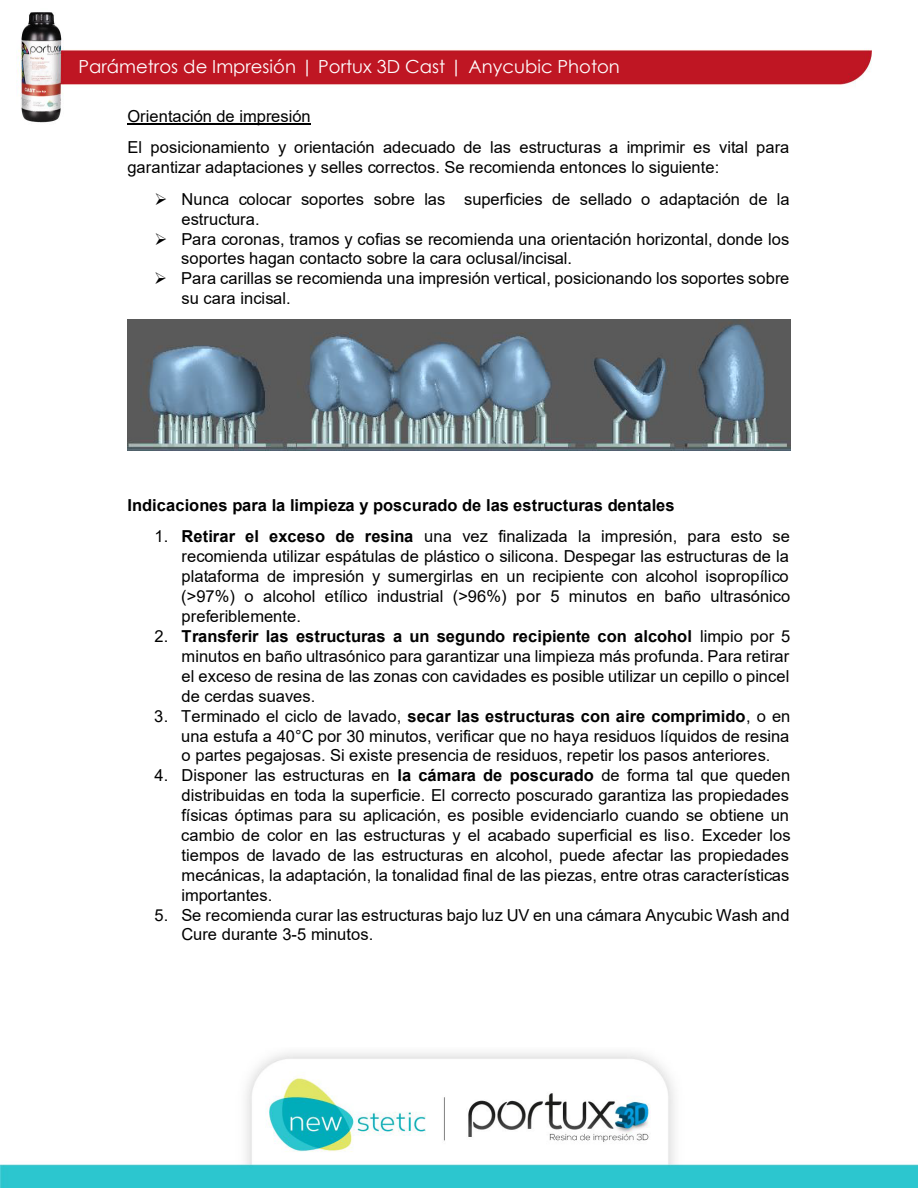
<style>
.page{position:relative;width:918px;height:1188px;background:#fff}
.page>*{position:absolute;margin:0;border:0;box-sizing:border-box;transform-origin:0 0}
.t1{font:18px "Century Gothic";color:#fff}
.t2{font:16.5px/20px "Arial";letter-spacing:.005em;color:#000}
.t3{font:700 16.5px "Arial";color:#000}
.s1{font-weight:700}
</style>
<div class="page">
<img style="left:0;top:1053px;width:918px;height:134px">
<img style="left:17px;top:12px;width:855px;height:113px">
<hr style="left:128px;top:123px;width:183px;height:2px;background:#000">
<img style="left:128px;top:320px;width:662px;height:130px">
<p class="t1" style="left:79px;top:54px;width:543px">Parámetros de Impresión | Portux 3D Cast | Anycubic Photon</p>
<p class="t2" style="left:128px;top:100px;width:663px;line-height:31.8px">Orientación de impresión<br>El posicionamiento y orientación adecuado de las estructuras a imprimir es vital para</p>
<p class="t2" style="left:127px;top:157px;width:593px">garantizar adaptaciones y selles correctos. Se recomienda entonces lo siguiente:</p>
<p class="t2" style="left:181px;top:189px;width:610px;text-indent:-27px">➢ Nunca colocar soportes sobre las superficies de sellado o adaptación de la estructura.</p>
<p class="t2" style="left:181px;top:229px;width:610px;line-height:19.5px;text-indent:-27px">➢ Para coronas, tramos y cofias se recomienda una orientación horizontal, donde los soportes hagan contacto sobre la cara oclusal/incisal.</p>
<p class="t2" style="left:182px;top:268px;width:609px;text-indent:-27px">➢ Para carillas se recomienda una impresión vertical, posicionando los soportes sobre su cara incisal.</p>
<p class="t3" style="left:127px;top:494px;width:549px">Indicaciones para la limpieza y poscurado de las estructuras dentales</p>
<p class="t2" style="left:181px;top:527px;width:610px;text-align:justify;text-indent:-27px">1. <span class="s1">Retirar el exceso de resina</span> una vez finalizada la impresión, para esto se recomienda utilizar espátulas de plástico o silicona. Despegar las estructuras de la plataforma de impresión y sumergirlas en un recipiente con alcohol isopropílico (&gt;97%) o alcohol etílico industrial (&gt;96%) por 5 minutos en baño ultrasónico preferiblemente.</p>
<p class="t2" style="left:181px;top:626px;width:610px;text-align:justify;text-indent:-27px">2. <span class="s1">Transferir las estructuras a un segundo recipiente con alcohol</span> limpio por 5 minutos en baño ultrasónico para garantizar una limpieza más profunda. Para retirar el exceso de resina de las zonas con cavidades es posible utilizar un cepillo o pincel de cerdas suaves.</p>
<p class="t2" style="left:181px;top:706px;width:610px;text-align:justify;text-indent:-27px">3. Terminado el ciclo de lavado, <span class="s1">secar las estructuras con aire comprimido</span>, o en una estufa a 40°C por 30 minutos, verificar que no haya residuos líquidos de resina o partes pegajosas. Si existe presencia de residuos, repetir los pasos anteriores.</p>
<p class="t2" style="left:181px;top:766px;width:611px;text-align:justify;text-indent:-27px">4. Disponer las estructuras en <span class="s1">la cámara de poscurado</span> de forma tal que queden distribuidas en toda la superficie. El correcto poscurado garantiza las propiedades físicas óptimas para su aplicación, es posible evidenciarlo cuando se obtiene un cambio de color en las estructuras y el acabado superficial es liso. Exceder los tiempos de lavado de las estructuras en alcohol, puede afectar las propiedades mecánicas, la adaptación, la tonalidad final de las piezas, entre otras características importantes.</p>
<p class="t2" style="left:181px;top:905px;width:610px;text-indent:-27px">5. Se recomienda curar las estructuras bajo luz UV en una cámara Anycubic Wash and<br>Cure durante 3-5 minutos.</p>
</div>
